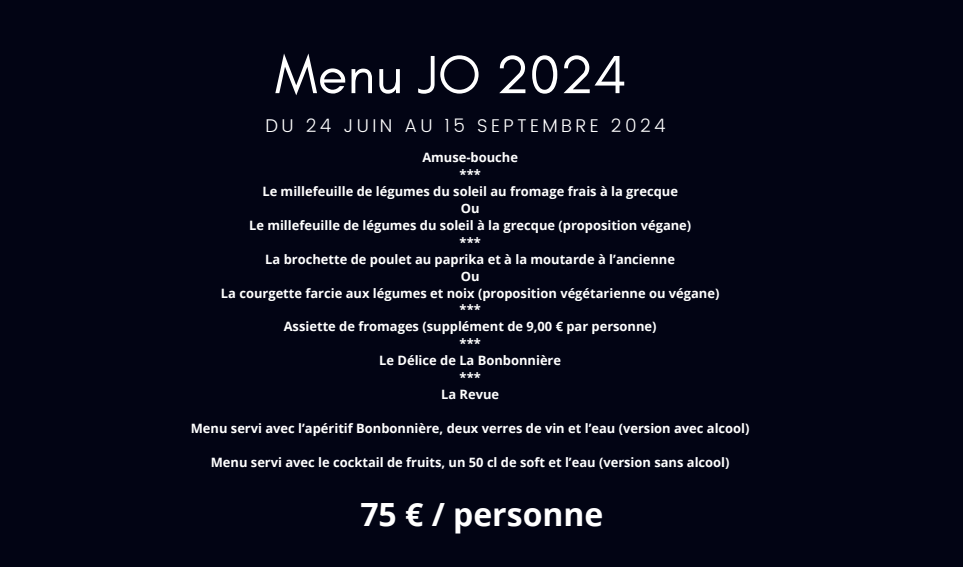
<style>
.page{position:relative;width:963px;height:567px;background:#020414}
.page>*{position:absolute;margin:0;border:0;box-sizing:border-box;transform-origin:0 0}
.t1{font:54.8px "Glacial Indifference";color:#fff}
.t2{font:700 32px "Open Sans";color:#fff}
.t3{font:300 18.4px "Poppins";letter-spacing:.18em;color:#fff}
.t4{font:700 12.8px "Open Sans";color:#fff}
</style>
<div class="page">
<p class="t1" style="left:275px;top:41px;width:354px">Menu JO 2024</p>
<h3 class="t3" style="left:266px;top:115px;width:401px">DU 24 JUIN AU 15 SEPTEMBRE 2024</h3>
<h1 class="t4" style="left:422px;top:148px;width:97px">Amuse-bouche</h1>
<p class="t4" style="left:460px;top:165px;width:23px">***</p>
<p class="t4" style="left:262px;top:182px;width:417px">Le millefeuille de légumes du soleil au fromage frais à la grecque</p>
<p class="t4" style="left:461px;top:199px;width:20px">Ou</p>
<p class="t4" style="left:249px;top:216px;width:444px">Le millefeuille de légumes du soleil à la grecque (proposition végane)</p>
<p class="t4" style="left:460px;top:233px;width:23px">***</p>
<p class="t4" style="left:265px;top:250px;width:411px">La brochette de poulet au paprika et à la moutarde à l’ancienne</p>
<p class="t4" style="left:461px;top:267px;width:20px">Ou</p>
<p class="t4" style="left:221px;top:284px;width:500px">La courgette farcie aux légumes et noix (proposition végétarienne ou végane)</p>
<p class="t4" style="left:460px;top:301px;width:23px">***</p>
<p class="t4" style="left:284px;top:318px;width:374px">Assiette de fromages (supplément de 9,00 € par personne)</p>
<p class="t4" style="left:460px;top:335px;width:23px">***</p>
<p class="t4" style="left:379px;top:352px;width:183px">Le Délice de La Bonbonnière</p>
<p class="t4" style="left:460px;top:369px;width:23px">***</p>
<p class="t4" style="left:441px;top:386px;width:60px">La Revue</p>
<p class="t4" style="left:191px;top:420px;width:560px">Menu servi avec l’apéritif Bonbonnière, deux verres de vin et l’eau (version avec alcool)</p>
<p class="t4" style="left:211px;top:453px;width:520px">Menu servi avec le cocktail de fruits, un 50 cl de soft et l’eau (version sans alcool)</p>
<h2 class="t2" style="left:360px;top:492px;width:245px">75 € / personne</h2>
</div>
